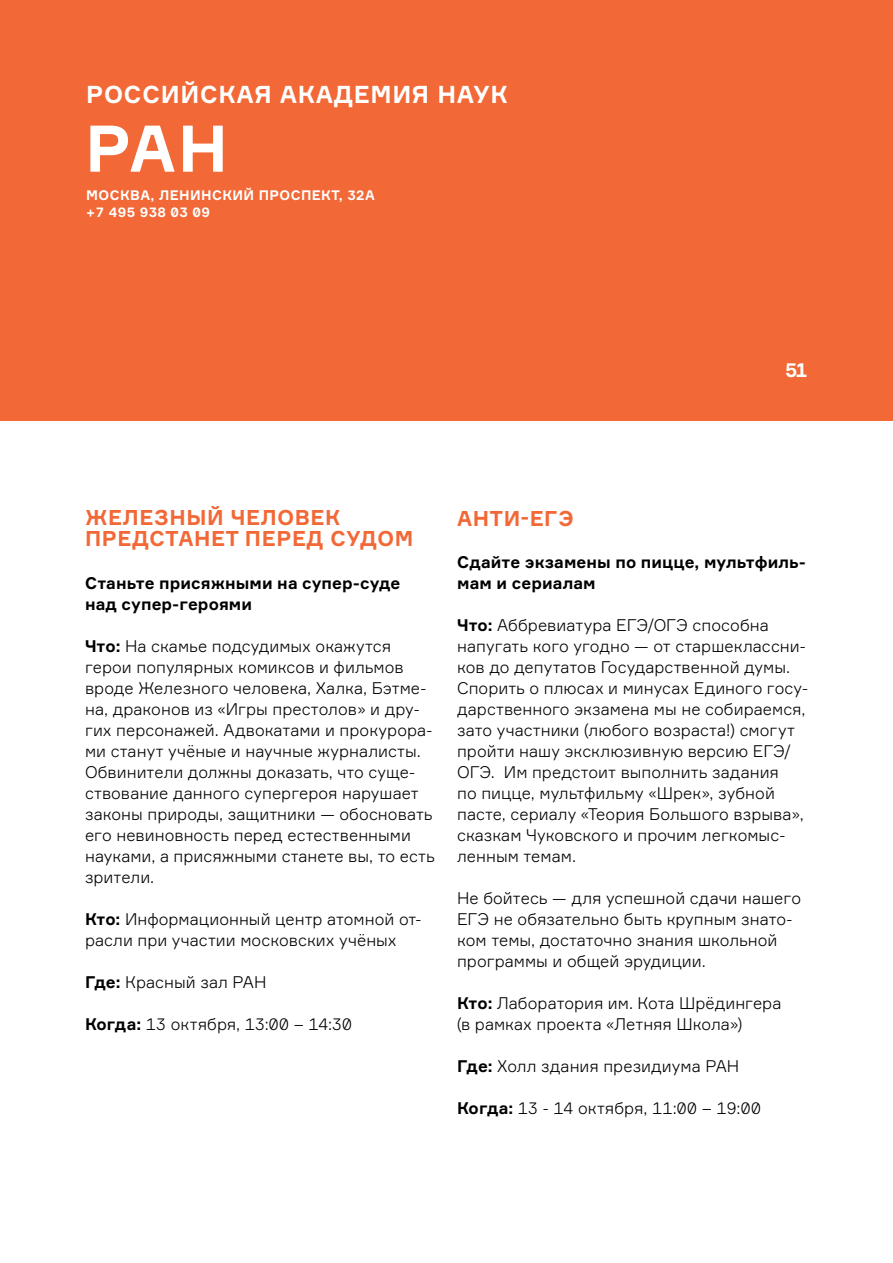
<style>
.page{position:relative;width:893px;height:1263px;background:#fff}
.page>*{position:absolute;margin:0;border:0;box-sizing:border-box;transform-origin:0 0}
.t1{font:700 64.5px "Formular";color:#fff}
.t2{font:700 24px "Formular";letter-spacing:.03em;color:#fff}
.t3{font:700 21px/21px "Formular";letter-spacing:.03em;color:#f26836}
.t4{font:700 19.5px "Formular";color:#fff}
.t5{font:300 16.5px/21px "Formular";letter-spacing:.005em;color:#000}
.t6{font:700 16.5px/21px "Formular";letter-spacing:.005em;color:#000}
.t7{font:700 13.5px/16.2px "Formular";letter-spacing:.03em;color:#fff}
.s1{font-weight:700}
</style>
<div class="page">
<div style="left:0;top:0;width:893px;height:421px;background:#f26836"></div>
<h2 class="t2" style="left:86px;top:79px;width:423px">РОССИЙСКАЯ АКАДЕМИЯ НАУК</h2>
<h1 class="t1" style="left:85px;top:109px;width:144px">РАН</h1>
<p class="t7" style="left:86px;top:187px;width:290px">МОСКВА, ЛЕНИНСКИЙ ПРОСПЕКТ, 32А +7 495 938 03 09</p>
<p class="t4" style="left:785px;top:358px;width:24px">51</p>
<p class="t3" style="left:85px;top:507px;width:330px">ЖЕЛЕЗНЫЙ ЧЕЛОВЕК<br>ПРЕДСТАНЕТ ПЕРЕД СУДОМ</p>
<p class="t6" style="left:85px;top:572px;width:317px">Станьте присяжными на супер-суде над супер-героями</p>
<p class="t5" style="left:85px;top:635px;width:351px"><span class="s1">Что:</span> На скамье подсудимых окажутся герои популярных комиксов и фильмов вроде Железного человека, Халка, Бэтме&shy;на, драконов из «Игры престолов» и дру&shy;гих персонажей. Адвокатами и прокурора&shy;ми станут учёные и научные журналисты.<br>Обвинители должны доказать, что суще&shy;ствование данного супергероя нарушает законы природы, защитники — обосновать его невиновность перед естественными науками, а присяжными станете вы, то есть зрители.</p>
<p class="t5" style="left:85px;top:908px;width:338px"><span class="s1">Кто:</span> Информационный центр атомной от&shy;расли при участии московских учёных</p>
<p class="t5" style="left:85px;top:971px;width:183px"><span class="s1">Где:</span> Красный зал РАН</p>
<p class="t5" style="left:85px;top:1013px;width:269px"><span class="s1">Когда:</span> 13 октября, 13:00 – 14:30</p>
<p class="t3" style="left:457px;top:507px;width:118px">АНТИ-ЕГЭ</p>
<p class="t6" style="left:457px;top:551px;width:350px">Сдайте экзамены по пицце, мультфиль&shy;мам и сериалам</p>
<p class="t5" style="left:457px;top:614px;width:352px"><span class="s1">Что:</span> Аббревиатура ЕГЭ/ОГЭ способна напугать кого угодно — от старшеклассни&shy;ков до депутатов Государственной думы.<br>Спорить о плюсах и минусах Единого госу&shy;дарственного экзамена мы не собираемся, зато участники (любого возраста!) смогут пройти нашу эксклюзивную версию ЕГЭ/ ОГЭ. Им предстоит выполнить задания<br>по пицце, мультфильму «Шрек», зубной пасте, сериалу «Теория Большого взрыва», сказкам Чуковского и прочим легкомыс&shy;ленным темам.</p>
<p class="t5" style="left:457px;top:887px;width:345px">Не бойтесь — для успешной сдачи нашего ЕГЭ не обязательно быть крупным знато&shy;ком темы, достаточно знания школьной программы и общей эрудиции.</p>
<p class="t5" style="left:457px;top:992px;width:326px"><span class="s1">Кто:</span> Лаборатория им. Кота Шрёдингера (в рамках проекта «Летняя Школа»)</p>
<p class="t5" style="left:457px;top:1055px;width:284px"><span class="s1">Где:</span> Холл здания президиума РАН</p>
<p class="t5" style="left:457px;top:1097px;width:306px"><span class="s1">Когда:</span> 13 - 14 октября, 11:00 – 19:00</p>
</div>
